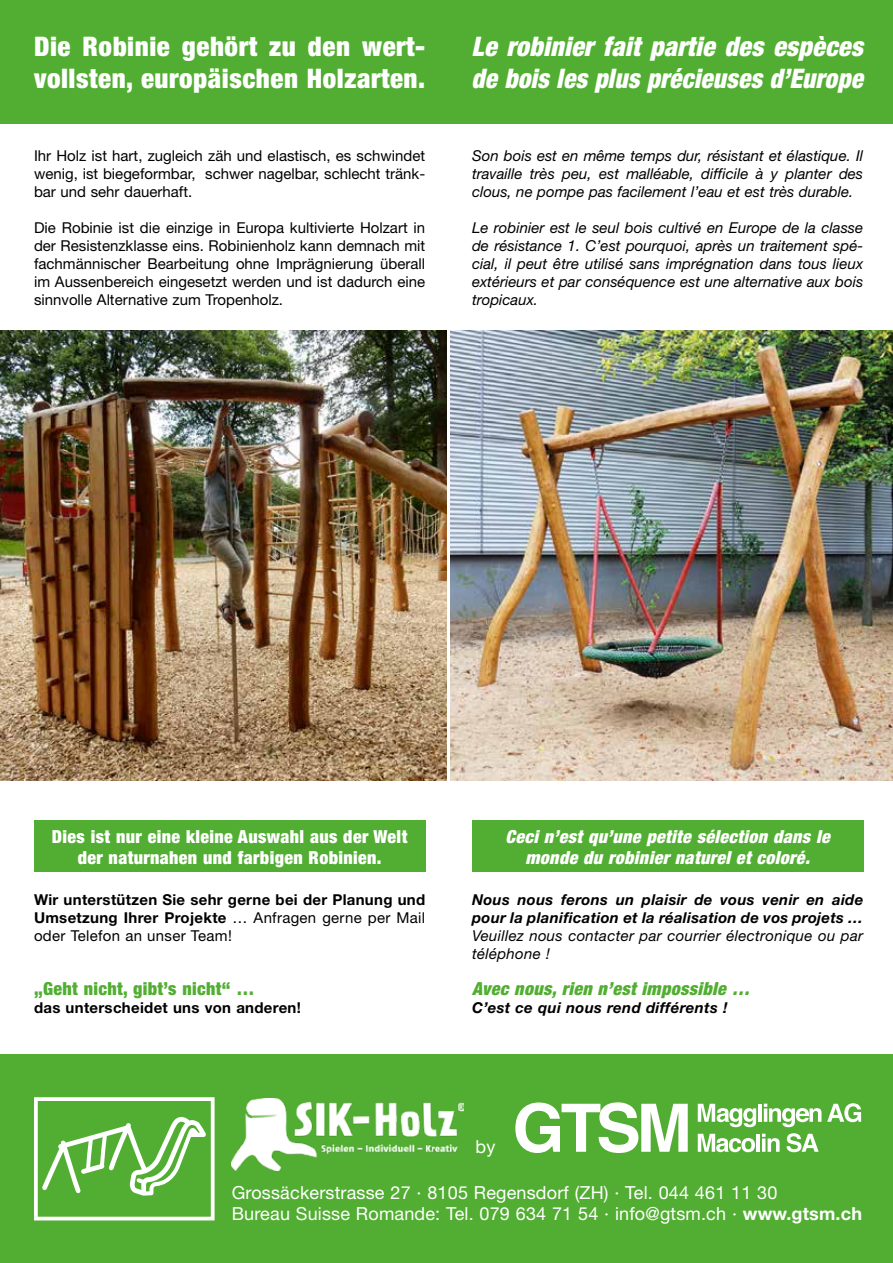
<style>
.page{position:relative;width:893px;height:1263px;background:#fff}
.page>*{position:absolute;margin:0;border:0;box-sizing:border-box;transform-origin:0 0}
.t1{font:italic 900 condensed 27px/32.4px "Helvetica Neue";letter-spacing:.01em;color:#fff}
.t2{font:900 condensed 27px/32.4px "Helvetica Neue";letter-spacing:.02em;color:#fff}
.t3{font:18px/21.6px "Helvetica Neue";letter-spacing:.01em;color:#fff}
.t4{font:900 condensed 18px/21.6px "Helvetica Neue";letter-spacing:.02em;color:#fff;text-align:center}
.t5{font:italic 900 condensed 18px/21.6px "Helvetica Neue";letter-spacing:.02em;color:#fff;text-align:center}
.t6{font:italic 900 condensed 18px "Helvetica Neue";letter-spacing:.02em;color:#52ae32}
.t7{font:900 condensed 18px "Helvetica Neue";letter-spacing:.02em;color:#52ae32}
.t8{font:italic 15px/18px "Helvetica Neue";color:#000;text-align:justify}
.t9{font:15px/18px "Helvetica Neue";color:#000;text-align:justify}
.t10{font:700 15px/18px "Helvetica Neue";letter-spacing:.02em;color:#000;text-align:justify}
.t11{font:italic 700 15px/18px "Helvetica Neue";letter-spacing:.02em;color:#000}
.t12{font:italic 15px/18px "Helvetica Neue";letter-spacing:.02em;color:#000}
.s1{font-weight:400}
.s2{font-weight:700}
</style>
<div class="page">
<div style="left:0;top:0;width:893px;height:123px;background:#52ae32"></div>
<div style="left:34px;top:821px;width:391px;height:51px;background:#52ae32"></div>
<div style="left:472px;top:821px;width:391px;height:51px;background:#52ae32"></div>
<img style="left:0;top:330px;width:446px;height:450px">
<img style="left:451px;top:330px;width:442px;height:450px">
<div style="left:0;top:1054px;width:893px;height:209px;background:#52ae32"></div>
<svg style="left:515px;top:1102px;width:173px;height:51px"></svg>
<svg style="left:698px;top:1104px;width:58px;height:23px"></svg>
<hr style="left:758px;top:1104px;width:4px;height:18px;background:#fff">
<svg style="left:764px;top:1104px;width:57px;height:23px"></svg>
<svg style="left:827px;top:1103px;width:34px;height:19px"></svg>
<svg style="left:698px;top:1134px;width:57px;height:18px"></svg>
<hr style="left:756px;top:1134px;width:4px;height:18px;background:#fff">
<svg style="left:762px;top:1134px;width:18px;height:18px"></svg>
<svg style="left:787px;top:1133px;width:32px;height:19px"></svg>
<svg style="left:34px;top:1097px;width:181px;height:123px"></svg>
<img style="left:232px;top:1098px;width:232px;height:73px">
<h1 class="t2" style="left:34px;top:30px;width:393px">Die Robinie gehört zu den wert&shy;vollsten, europäischen Holzarten.</h1>
<h1 class="t1" style="left:472px;top:30px;width:393px">Le robinier fait partie des espèces de bois les plus précieuses d’Europe</h1>
<p class="t9" style="left:34px;top:146px;width:393px">Ihr Holz ist hart, zugleich zäh und elastisch, es schwindet wenig, ist biegeformbar, schwer nagelbar, schlecht tränk&shy;bar und sehr dauerhaft.</p>
<p class="t9" style="left:34px;top:218px;width:393px">Die Robinie ist die einzige in Europa kultivierte Holzart in der Resistenzklasse eins. Robinienholz kann demnach mit fachmännischer Bearbeitung ohne Imprägnierung überall im Aussenbereich eingesetzt werden und ist dadurch eine sinnvolle Alternative zum Tropenholz.</p>
<p class="t8" style="left:472px;top:146px;width:393px">Son bois est en même temps dur, résistant et élastique. Il travaille très peu, est malléable, difficile à y planter des clous, ne pompe pas facilement l’eau et est très durable.</p>
<p class="t8" style="left:472px;top:218px;width:393px">Le robinier est le seul bois cultivé en Europe de la classe de résistance 1. C’est pourquoi, après un traitement spé&shy;cial, il peut être utilisé sans imprégnation dans tous lieux extérieurs et par conséquence est une alternative aux bois tropicaux.</p>
<p class="t4" style="left:52px;top:825px;width:357px">Dies ist nur eine kleine Auswahl aus der Welt der naturnahen und farbigen Robinien.</p>
<p class="t10" style="left:34px;top:890px;width:393px">Wir unterstützen Sie sehr gerne bei der Planung und Umsetzung Ihrer Projekte <span class="s1">… Anfragen gerne per Mail oder Telefon an unser Team!</span></p>
<p class="t7" style="left:34px;top:977px;width:222px">„Geht nicht, gibt’s nicht“ …</p>
<p class="t10" style="left:34px;top:998px;width:268px">das unterscheidet uns von anderen!</p>
<p class="t5" style="left:505px;top:825px;width:326px">Ceci n’est qu’une petite sélection dans le monde du robinier naturel et coloré.</p>
<p class="t11" style="left:472px;top:890px;width:393px">Nous nous ferons un plaisir de vous venir en aide pour la planification et la réalisation de vos projets …</p>
<p class="t12" style="left:472px;top:926px;width:393px">Veuillez nous contacter par courrier électronique ou par téléphone !</p>
<p class="t6" style="left:472px;top:977px;width:279px">Avec nous, rien n’est impossible …</p>
<p class="t11" style="left:472px;top:998px;width:257px">C’est ce qui nous rend différents !</p>
<p class="t3" style="left:475px;top:1135px;width:21px">by</p>
<p class="t3" style="left:232px;top:1181px;width:632px">Grossäckerstrasse 27 · 8105 Regensdorf (ZH) · Tel. 044 461 11 30<br>Bureau Suisse Romande: Tel. 079 634 71 54 · info@gtsm.ch · <span class="s2">www.gtsm.ch</span></p>
</div>
